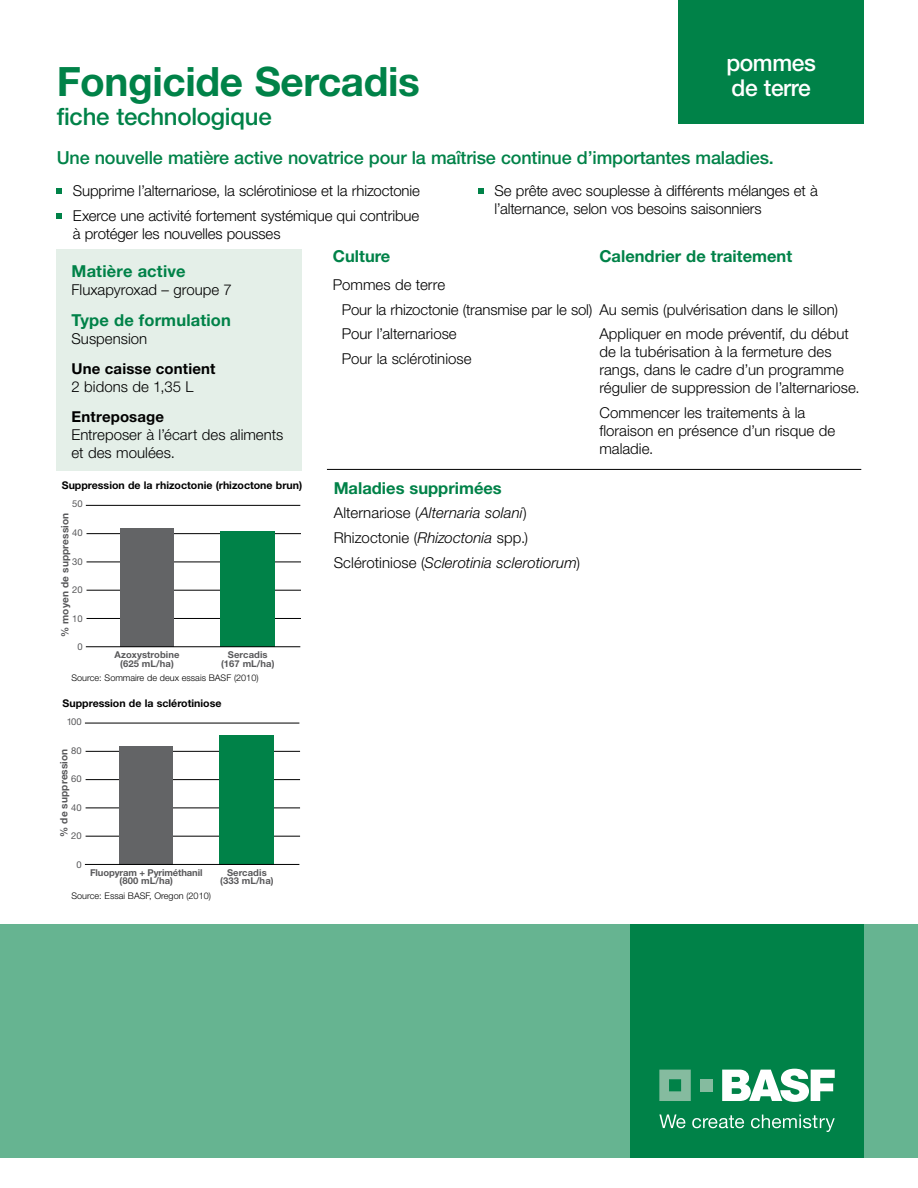
<style>
.page{position:relative;width:918px;height:1188px;background:#fff}
.page>*{position:absolute;margin:0;border:0;box-sizing:border-box;transform-origin:0 0}
.t1{font:700 40.5px "Helvetica Neue LT Std";letter-spacing:-.01em;color:#008248}
.t2{font:500 24px "Helvetica Neue LT Std";letter-spacing:-.01em;color:#008248}
.t3{font:500 23.25px/25.5px "Helvetica Neue LT Std";letter-spacing:-.02em;color:#fff}
.t4{font:500 18px "Helvetica Neue LT Std";letter-spacing:-.01em;color:#008248}
.t5{font:700 16.5px "Helvetica Neue LT Std";color:#008248}
.t6{font:300 15px/18px "Helvetica Neue LT Std";letter-spacing:-.005em;color:#000}
.t7{font:italic 300 15px/24.8px "Helvetica Neue LT Std";letter-spacing:.005em;color:#000}
.t8{font:700 15px "Helvetica Neue LT Std";letter-spacing:.01em;color:#000}
.t9{font:700 10.65px "Helvetica Neue LT Std";color:#000}
.t10{font:700 10.05px "Helvetica Neue LT Std";letter-spacing:.01em;color:#58585a}
.t11{font:700 9.45px/8.7px "Helvetica Neue LT Std";letter-spacing:.01em;color:#58585a;text-align:center}
.t12{font:700 9.45px/8.7px "Helvetica Neue LT Std";letter-spacing:-.01em;color:#58585a;text-align:center}
.t13{font:9.45px "Helvetica Neue LT Std";letter-spacing:.005em;color:#58585a}
.t14{font:300 9.15px "Helvetica Neue LT Std";color:#000}
.s1{font-style:normal}
</style>
<div class="page">
<div style="left:0;top:924px;width:918px;height:234px;background:#66b491"></div>
<div style="left:630px;top:924px;width:234px;height:234px;background:#008248"></div>
<svg style="left:659px;top:1070px;width:32px;height:31px"></svg>
<div style="left:700px;top:1079px;width:13px;height:12px;background:#85bb9f"></div>
<svg style="left:722px;top:1069px;width:113px;height:33px"></svg>
<svg style="left:659px;top:1115px;width:26px;height:13px"></svg>
<svg style="left:692px;top:1115px;width:52px;height:13px"></svg>
<svg style="left:751px;top:1115px;width:84px;height:17px"></svg>
<div style="left:57px;top:250px;width:245px;height:221px;background:#e4efe8"></div>
<hr style="left:327px;top:469px;width:534px;height:1px;background:#000">
<div style="left:678px;top:0;width:186px;height:123px;background:#008248"></div>
<svg style="left:57px;top:189px;width:5px;height:5px"></svg>
<svg style="left:57px;top:213px;width:5px;height:6px"></svg>
<svg style="left:478px;top:189px;width:6px;height:5px"></svg>
<hr style="left:86px;top:505px;width:214px;height:1px;background:#000">
<hr style="left:87px;top:618px;width:214px;height:1px;background:#000">
<hr style="left:87px;top:590px;width:214px;height:1px;background:#000">
<hr style="left:87px;top:533px;width:214px;height:1px;background:#000">
<hr style="left:87px;top:562px;width:214px;height:1px;background:#000">
<div style="left:120px;top:528px;width:54px;height:119px;background:#636466"></div>
<div style="left:221px;top:532px;width:54px;height:115px;background:#008248"></div>
<hr style="left:86px;top:646px;width:214px;height:1px;background:#000">
<hr style="left:85px;top:723px;width:214px;height:1px;background:#000">
<hr style="left:86px;top:836px;width:214px;height:1px;background:#000">
<hr style="left:86px;top:808px;width:214px;height:1px;background:#000">
<hr style="left:86px;top:751px;width:214px;height:1px;background:#000">
<hr style="left:86px;top:779px;width:214px;height:1px;background:#000">
<div style="left:120px;top:746px;width:53px;height:118px;background:#636466"></div>
<div style="left:220px;top:735px;width:54px;height:129px;background:#008248"></div>
<hr style="left:85px;top:864px;width:214px;height:1px;background:#000">
<h1 class="t1" style="left:57px;top:57px;width:365px">Fongicide Sercadis</h1>
<h2 class="t2" style="left:57px;top:102px;width:217px">fiche technologique</h2>
<h3 class="t3" style="left:726px;top:49px;width:91px">pommes de terre</h3>
<p class="t4" style="left:57px;top:147px;width:719px">Une nouvelle matière active novatrice pour la maîtrise continue d’importantes maladies.</p>
<p class="t6" style="left:73px;top:178px;width:349px;line-height:24.8px">Supprime l’alternariose, la sclérotiniose et la rhizoctonie<br>Exerce une activité fortement systémique qui contribue</p>
<p class="t6" style="left:73px;top:225px;width:209px">à protéger les nouvelles pousses</p>
<p class="t6" style="left:495px;top:182px;width:325px">Se prête avec souplesse à différents mélanges et à l’alternance, selon vos besoins saisonniers</p>
<p class="t5" style="left:72px;top:261px;width:115px">Matière active</p>
<p class="t6" style="left:72px;top:280px;width:162px">Fluxapyroxad – groupe 7</p>
<p class="t5" style="left:72px;top:310px;width:161px">Type de formulation</p>
<p class="t6" style="left:72px;top:330px;width:77px">Suspension</p>
<p class="t8" style="left:72px;top:360px;width:145px">Une caisse contient</p>
<p class="t6" style="left:72px;top:378px;width:123px">2 bidons de 1,35 L</p>
<p class="t8" style="left:72px;top:408px;width:94px">Entreposage</p>
<p class="t6" style="left:72px;top:426px;width:213px">Entreposer à l’écart des aliments et des moulées.</p>
<p class="t9" style="left:62px;top:479px;width:242px">Suppression de la rhizoctonie (rhizoctone brun)</p>
<p class="t13" style="left:72px;top:498px;width:12px">50</p>
<p class="t13" style="left:72px;top:527px;width:12px">40</p>
<p class="t13" style="left:72px;top:556px;width:12px">30</p>
<p class="t13" style="left:72px;top:584px;width:12px">20</p>
<p class="t13" style="left:72px;top:613px;width:12px">10</p>
<p class="t13" style="left:77px;top:641px;width:7px">0</p>
<p class="t10" style="left:59px;top:637px;width:125px;rotate:-90deg">% moyen de suppression</p>
<p class="t11" style="left:115px;top:650px;width:67px">Azoxystrobine (625 mL/ha)</p>
<p class="t11" style="left:221px;top:650px;width:55px">Sercadis (167 mL/ha)</p>
<p class="t14" style="left:72px;top:672px;width:189px">Source: Sommaire de deux essais BASF (2010)</p>
<p class="t9" style="left:63px;top:697px;width:160px">Suppression de la sclérotiniose</p>
<p class="t13" style="left:67px;top:716px;width:16px">100</p>
<p class="t13" style="left:71px;top:745px;width:12px">80</p>
<p class="t13" style="left:71px;top:773px;width:12px">60</p>
<p class="t13" style="left:71px;top:802px;width:12px">40</p>
<p class="t13" style="left:71px;top:830px;width:12px">20</p>
<p class="t13" style="left:76px;top:859px;width:7px">0</p>
<p class="t10" style="left:58px;top:837px;width:90px;rotate:-90deg">% de suppression</p>
<p class="t12" style="left:90px;top:868px;width:114px">Fluopyram + Pyriméthanil (800 mL/ha)</p>
<p class="t11" style="left:220px;top:868px;width:55px">Sercadis (333 mL/ha)</p>
<p class="t14" style="left:72px;top:890px;width:141px">Source: Essai BASF, Oregon (2010)</p>
<p class="t5" style="left:333px;top:246px;width:59px">Culture</p>
<p class="t5" style="left:599px;top:246px;width:194px">Calendrier de traitement</p>
<p class="t6" style="left:342px;top:272px;width:252px;line-height:24.8px;text-indent:-9px">Pommes de terre<br>Pour la rhizoctonie (transmise par le sol)<br>Pour l’alternariose<br>Pour la sclérotiniose</p>
<p class="t6" style="left:599px;top:297px;width:251px;line-height:24.8px">Au semis (pulvérisation dans le sillon)<br>Appliquer en mode préventif, du début</p>
<p class="t6" style="left:599px;top:343px;width:262px">de la tubérisation à la fermeture des rangs, dans le cadre d’un programme régulier de suppression de l’alternariose.</p>
<p class="t6" style="left:599px;top:404px;width:237px">Commencer les traitements à la floraison en présence d’un risque de maladie.</p>
<p class="t5" style="left:334px;top:477px;width:170px">Maladies supprimées</p>
<p class="t7" style="left:334px;top:500px;width:248px"><span class="s1">Alternariose (</span>Alternaria solani<span class="s1">)<br>Rhizoctonie (</span>Rhizoctonia <span class="s1">spp.)<br>Sclérotiniose (</span>Sclerotinia sclerotiorum<span class="s1">)</span></p>
</div>
